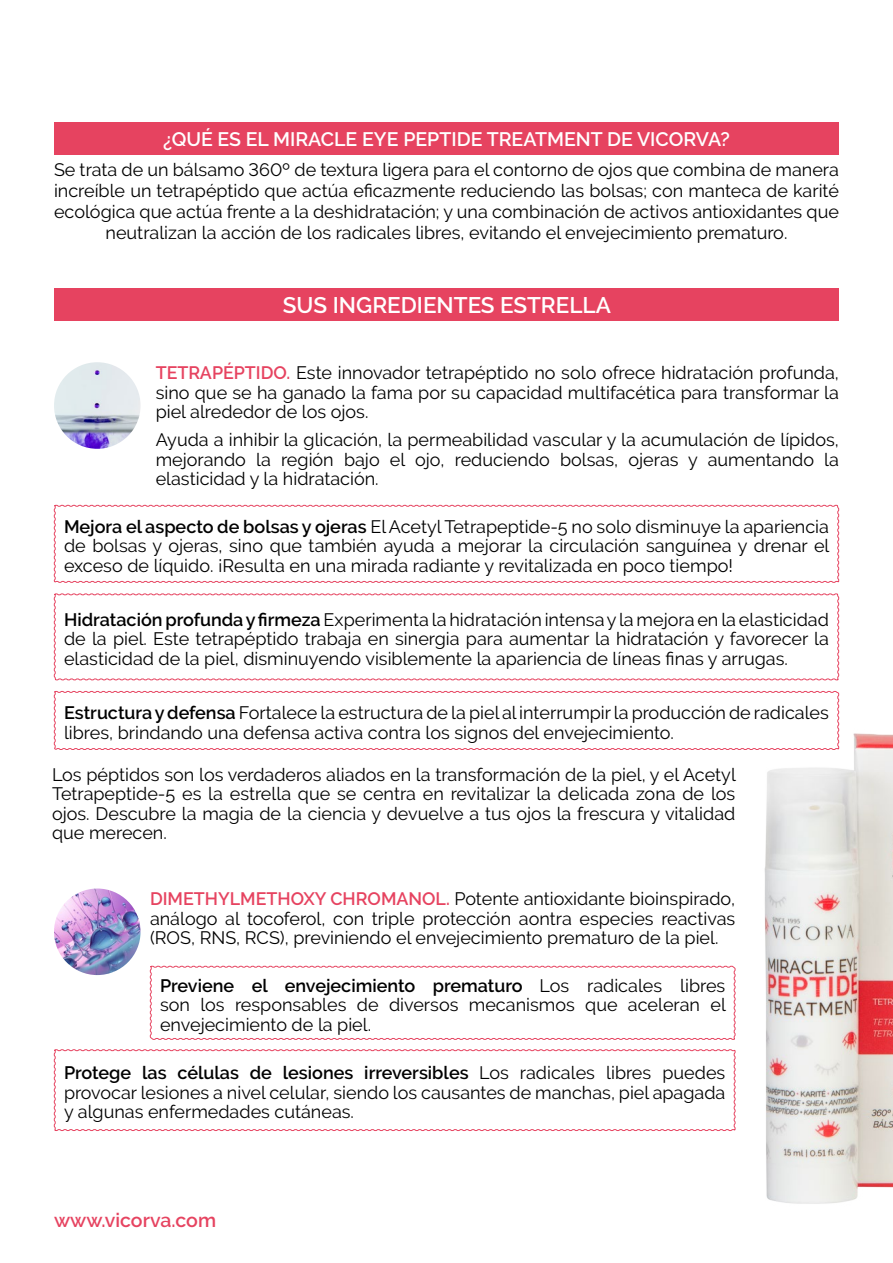
<style>
.page{position:relative;width:893px;height:1263px;background:#fff}
.page>*{position:absolute;margin:0;border:0;box-sizing:border-box;transform-origin:0 0}
.t1{font:600 22.5px "Raleway";color:#fff}
.t2{font:600 19.5px "Raleway";color:#fff}
.t3{font:600 19.5px "Raleway";color:#e64360}
.t4{font:18px/19.5px "Raleway";color:#000;text-align:justify}
.s1{font-weight:600;color:#e64360}
.s2{font-weight:600}
</style>
<div class="page">
<img style="left:764px;top:711px;width:129px;height:493px">
<div style="left:54px;top:122px;width:785px;height:33px;background:#e64360"></div>
<div style="left:54px;top:288px;width:785px;height:33px;background:#e64360"></div>
<svg style="left:149px;top:965px;width:587px;height:75px"></svg>
<svg style="left:53px;top:504px;width:786px;height:79px"></svg>
<svg style="left:53px;top:593px;width:786px;height:88px"></svg>
<svg style="left:53px;top:691px;width:786px;height:59px"></svg>
<svg style="left:53px;top:1049px;width:683px;height:82px"></svg>
<img style="left:54px;top:888px;width:87px;height:87px;border-radius:43px">
<img style="left:54px;top:362px;width:87px;height:87px;border-radius:43px">
<p class="t2" style="left:163px;top:128px;width:568px">¿QUÉ ES EL MIRACLE EYE PEPTIDE TREATMENT DE VICORVA?</p>
<p class="t4" style="left:54px;top:159px;width:786px;line-height:21px;text-align:center">Se trata de un bálsamo 360º de textura ligera para el contorno de ojos que combina de manera increíble un tetrapéptido que actúa eficazmente reduciendo las bolsas; con manteca de karité ecológica que actúa frente a la deshidratación; y una combinación de activos antioxidantes que neutralizan la acción de los radicales libres, evitando el envejecimiento prematuro.</p>
<p class="t1" style="left:283px;top:292px;width:330px">SUS INGREDIENTES ESTRELLA</p>
<p class="t4" style="left:156px;top:363px;width:685px"><span class="s1">TETRAPÉPTIDO.</span> Este innovador tetrapéptido no solo ofrece hidratación profunda, sino que se ha ganado la fama por su capacidad multifacética para transformar la piel alrededor de los ojos.</p>
<p class="t4" style="left:156px;top:430px;width:685px">Ayuda a inhibir la glicación, la permeabilidad vascular y la acumulación de lípidos, mejorando la región bajo el ojo, reduciendo bolsas, ojeras y aumentando la elasticidad y la hidratación.</p>
<p class="t4" style="left:64px;top:517px;width:767px"><span class="s2">Mejora el aspecto de bolsas y ojeras</span> El Acetyl Tetrapeptide-5 no solo disminuye la apariencia de bolsas y ojeras, sino que también ayuda a mejorar la circulación sanguínea y drenar el exceso de líquido. ¡Resulta en una mirada radiante y revitalizada en poco tiempo!</p>
<p class="t4" style="left:64px;top:610px;width:766px"><span class="s2">Hidratación profunda y firmeza</span> Experimenta la hidratación intensa y la mejora en la elasticidad de la piel. Este tetrapéptido trabaja en sinergia para aumentar la hidratación y favorecer la elasticidad de la piel, disminuyendo visiblemente la apariencia de líneas finas y arrugas.</p>
<p class="t4" style="left:64px;top:703px;width:766px"><span class="s2">Estructura y defensa</span> Fortalece la estructura de la piel al interrumpir la producción de radicales libres, brindando una defensa activa contra los signos del envejecimiento.</p>
<p class="t4" style="left:52px;top:765px;width:685px">Los péptidos son los verdaderos aliados en la transformación de la piel, y el Acetyl Tetrapeptide-5 es la estrella que se centra en revitalizar la delicada zona de los ojos. Descubre la magia de la ciencia y devuelve a tus ojos la frescura y vitalidad que merecen.</p>
<p class="t4" style="left:150px;top:889px;width:587px"><span class="s1">DIMETHYLMETHOXY CHROMANOL.</span> Potente antioxidante bioinspirado, análogo al tocoferol, con triple protección aontra especies reactivas (ROS, RNS, RCS), previniendo el envejecimiento prematuro de la piel.</p>
<p class="t4" style="left:160px;top:976px;width:567px"><span class="s2">Previene el envejecimiento prematuro</span> Los radicales libres son los responsables de diversos mecanismos que aceleran el envejecimiento de la piel.</p>
<p class="t4" style="left:64px;top:1063px;width:663px"><span class="s2">Protege las células de lesiones irreversibles</span> Los radicales libres puedes provocar lesiones a nivel celular, siendo los causantes de manchas, piel apagada y algunas enfermedades cutáneas.</p>
<p class="t3" style="left:54px;top:1209px;width:164px">www.vicorva.com</p>
</div>
